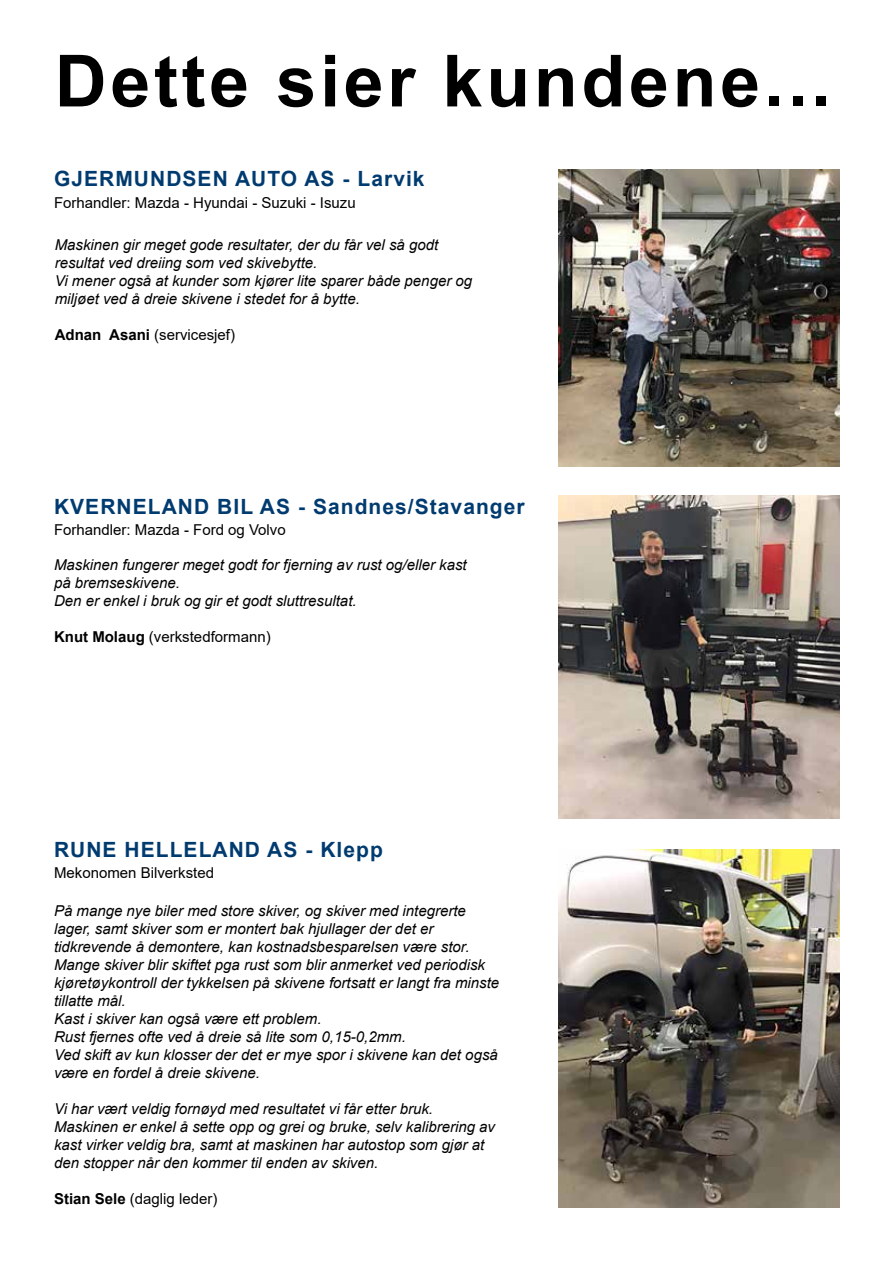
<style>
.page{position:relative;width:893px;height:1263px;background:#fff}
.page>*{position:absolute;margin:0;border:0;box-sizing:border-box;transform-origin:0 0}
.t1{font:700 72px "Arial";letter-spacing:.05em;color:#000}
.t2{font:700 21px "Arial";letter-spacing:.05em;color:#003b70}
.t3{font:italic 15px/18px "Arial";color:#000}
.t4{font:15px "Arial";color:#000}
.s1{font-weight:700}
</style>
<div class="page">
<img style="left:558px;top:169px;width:282px;height:298px">
<img style="left:558px;top:496px;width:282px;height:322px">
<img style="left:558px;top:850px;width:282px;height:358px">
<h1 class="t1" style="left:55px;top:30px;width:778px">Dette sier kundene...</h1>
<h2 class="t2" style="left:54px;top:164px;width:372px">GJERMUNDSEN AUTO AS - Larvik</h2>
<p class="t4" style="left:54px;top:192px;width:303px">Forhandler: Mazda - Hyundai - Suzuki - Isuzu</p>
<p class="t3" style="left:55px;top:236px;width:419px">Maskinen gir meget gode resultater, der du får vel så godt resultat ved dreiing som ved skivebytte.<br>Vi mener også at kunder som kjører lite sparer både penger og miljøet ved å dreie skivene i stedet for å bytte.</p>
<p class="t4" style="left:55px;top:324px;width:182px"><span class="s1">Adnan Asani</span> (servicesjef)</p>
<h2 class="t2" style="left:54px;top:491px;width:472px">KVERNELAND BIL AS - Sandnes/Stavanger</h2>
<p class="t4" style="left:54px;top:519px;width:233px">Forhandler: Mazda - Ford og Volvo</p>
<p class="t3" style="left:54px;top:556px;width:414px">Maskinen fungerer meget godt for fjerning av rust og/eller kast på bremseskivene.<br>Den er enkel i bruk og gir et godt sluttresultat.</p>
<p class="t4" style="left:54px;top:626px;width:218px"><span class="s1">Knut Molaug</span> (verkstedformann)</p>
<h2 class="t2" style="left:54px;top:835px;width:330px">RUNE HELLELAND AS - Klepp</h2>
<p class="t4" style="left:54px;top:862px;width:162px">Mekonomen Bilverksted</p>
<p class="t3" style="left:54px;top:901px;width:447px">På mange nye biler med store skiver, og skiver med integrerte lager, samt skiver som er montert bak hjullager der det er tidkrevende å demontere, kan kostnadsbesparelsen være stor.<br>Mange skiver blir skiftet pga rust som blir anmerket ved periodisk kjøretøykontroll der tykkelsen på skivene fortsatt er langt fra minste tillatte mål.<br>Kast i skiver kan også være ett problem.<br>Rust fjernes ofte ved å dreie så lite som 0,15-0,2mm.<br>Ved skift av kun klosser der det er mye spor i skivene kan det også være en fordel å dreie skivene.</p>
<p class="t3" style="left:54px;top:1099px;width:443px">Vi har vært veldig fornøyd med resultatet vi får etter bruk.<br>Maskinen er enkel å sette opp og grei og bruke, selv kalibrering av kast virker veldig bra, samt at maskinen har autostop som gjør at den stopper når den kommer til enden av skiven.</p>
<p class="t4" style="left:54px;top:1188px;width:165px"><span class="s1">Stian Sele</span> (daglig leder)</p>
</div>
